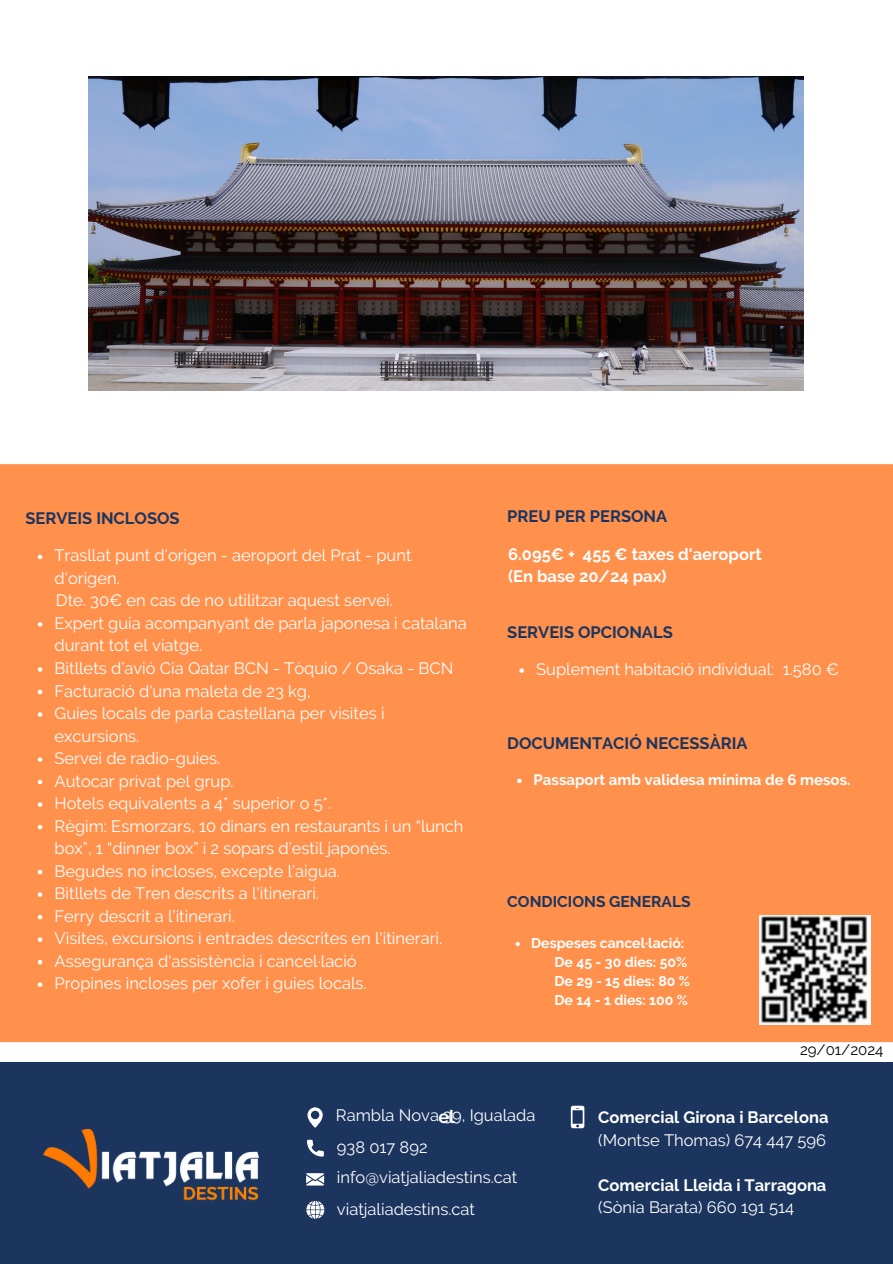
<style>
.page{position:relative;width:893px;height:1264px;background:#fff}
.page>*{position:absolute;margin:0;border:0;box-sizing:border-box;transform-origin:0 0}
.t1{font:700 18px "Raleway";color:#fff}
.t2{font:16.5px/22.5px "Raleway";color:#fff}
.t3{font:700 16.5px/22.5px "Raleway";color:#fff}
.t4{font:700 16.5px "Raleway";color:#1c355e}
.t5{font:700 15.6px "Raleway";color:#1c355e}
.t6{font:700 15px "Raleway";color:#fff}
.t7{font:15px "Raleway";color:#000}
.t8{font:700 14.1px/18.9px "Raleway";color:#fff}
</style>
<div class="page">
<div style="left:0;top:464px;width:892px;height:578px;background:#ff914d"></div>
<svg style="left:38px;top:554px;width:4px;height:5px"></svg>
<svg style="left:38px;top:622px;width:4px;height:4px"></svg>
<svg style="left:38px;top:667px;width:4px;height:4px"></svg>
<svg style="left:38px;top:689px;width:4px;height:5px"></svg>
<svg style="left:38px;top:712px;width:4px;height:4px"></svg>
<svg style="left:38px;top:757px;width:4px;height:4px"></svg>
<svg style="left:38px;top:779px;width:4px;height:5px"></svg>
<svg style="left:38px;top:802px;width:4px;height:4px"></svg>
<svg style="left:38px;top:824px;width:4px;height:5px"></svg>
<svg style="left:38px;top:869px;width:4px;height:5px"></svg>
<svg style="left:38px;top:892px;width:4px;height:4px"></svg>
<svg style="left:38px;top:914px;width:4px;height:5px"></svg>
<svg style="left:38px;top:937px;width:4px;height:4px"></svg>
<svg style="left:38px;top:959px;width:4px;height:5px"></svg>
<svg style="left:38px;top:982px;width:4px;height:4px"></svg>
<div style="left:0;top:1062px;width:892px;height:201px;background:#1c355e"></div>
<img style="left:43px;top:1128px;width:217px;height:73px">
<svg style="left:307px;top:1139px;width:17px;height:17px"></svg>
<svg style="left:307px;top:1107px;width:16px;height:20px"></svg>
<svg style="left:306px;top:1173px;width:18px;height:12px"></svg>
<svg style="left:306px;top:1200px;width:18px;height:18px"></svg>
<svg style="left:571px;top:1105px;width:13px;height:23px"></svg>
<img style="left:759px;top:915px;width:111px;height:109px">
<img style="left:88px;top:77px;width:715px;height:314px">
<svg style="left:519px;top:668px;width:5px;height:5px"></svg>
<svg style="left:517px;top:778px;width:4px;height:5px"></svg>
<svg style="left:515px;top:941px;width:5px;height:5px"></svg>
<p class="t4" style="left:25px;top:508px;width:156px">SERVEIS INCLOSOS</p>
<p class="t2" style="left:55px;top:544px;width:413px">Trasllat punt d'origen - aeroport del Prat - punt d'origen.<br>Dte. 30€ en cas de no utilitzar aquest servei.<br>Expert guia acompanyant de parla japonesa i catalana durant tot el viatge.<br>Bitllets d’avió Cia Qatar BCN - Tòquio / Osaka - BCN Facturació d'una maleta de 23 kg,<br>Guies locals de parla castellana per visites i excursions.<br>Servei de radio-guies.<br>Autocar privat pel grup.<br>Hotels equivalents a 4* superior o 5*.<br>Règim: Esmorzars, 10 dinars en restaurants i un “lunch box”, 1 “dinner box” i 2 sopars d’estil japonès.<br>Begudes no incloses, excepte l’aigua.<br>Bitllets de Tren descrits a l'itinerari.<br>Ferry descrit a l’itinerari.<br>Visites, excursions i entrades descrites en l'itinerari.<br>Assegurança d'assistència i cancel·lació<br>Propines incloses per xofer i guies locals.</p>
<p class="t4" style="left:507px;top:507px;width:161px">PREU PER PERSONA</p>
<p class="t3" style="left:508px;top:543px;width:255px">6.095€ + 455 € taxes d'aeroport (En base 20/24 pax)</p>
<p class="t4" style="left:507px;top:622px;width:167px">SERVEIS OPCIONALS</p>
<p class="t2" style="left:536px;top:658px;width:304px">Suplement habitació individual: 1.580 €</p>
<p class="t4" style="left:507px;top:733px;width:242px">DOCUMENTACIÓ NECESSÀRIA</p>
<p class="t6" style="left:533px;top:771px;width:318px">Passaport amb validesa mínima de 6 mesos.</p>
<p class="t5" style="left:507px;top:893px;width:185px">CONDICIONS GENERALS</p>
<p class="t8" style="left:554px;top:933px;width:137px;text-indent:-23px">Despeses cancel·lació:<br>De 45 - 30 dies: 50%<br>De 29 - 15 dies: 80 %<br>De 14 - 1 dies: 100 %</p>
<p class="t7" style="left:800px;top:1041px;width:85px">29/01/2024</p>
<p class="t2" style="left:336px;top:1104px;width:201px">Rambla Nova 39, Igualada</p>
<p class="t1" style="left:438px;top:1105px;width:18px">el</p>
<p class="t2" style="left:337px;top:1131px;width:182px;line-height:30.9px">938 017 892 info@viatjaliadestins.cat</p>
<p class="t2" style="left:337px;top:1197px;width:140px">viatjaliadestins.cat</p>
<p class="t3" style="left:598px;top:1106px;width:232px">Comercial Girona i Barcelona</p>
<p class="t2" style="left:598px;top:1128px;width:229px">(Montse Thomas) 674 447 596</p>
<p class="t3" style="left:598px;top:1173px;width:229px">Comercial Lleida i Tarragona</p>
<p class="t2" style="left:598px;top:1196px;width:197px">(Sònia Barata) 660 191 514</p>
</div>
